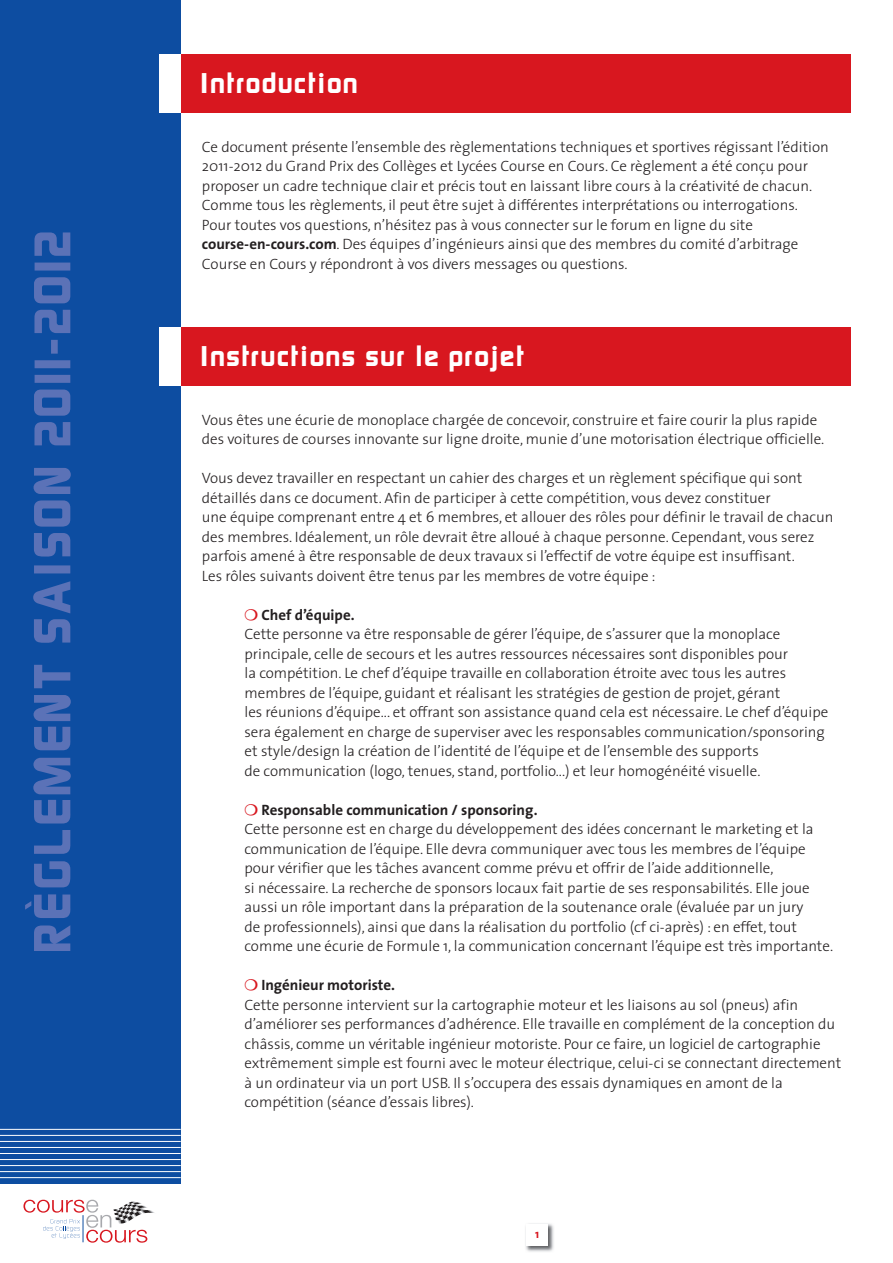
<style>
.page{position:relative;width:893px;height:1263px;background:#fff}
.page>*{position:absolute;margin:0;border:0;box-sizing:border-box;transform-origin:0 0}
.t1{font:800 25.5px "Sol";letter-spacing:.04em;color:#fff}
.t2{font:300 15px/19.5px "The Sans";color:#231f20}
.t3{font:700 12px "The Sans";color:#d8171f}
.s1{font-weight:700}
.s2{color:#d8171f}
</style>
<div class="page">
<div style="left:0;top:0;width:181px;height:1263px;background:#0d4da1"></div>
<svg style="left:25px;top:533px;width:46px;height:418px"></svg>
<div style="left:0;top:1184px;width:181px;height:79px;background:#fff"></div>
<svg style="left:23px;top:1200px;width:132px;height:43px"></svg>
<img style="left:525px;top:1223px;width:29px;height:29px">
<div style="left:527px;top:1224px;width:21px;height:21px;background:#fff"></div>
<hr style="left:0;top:1129px;width:181px;height:1px;background:#fff">
<hr style="left:0;top:1135px;width:181px;height:1px;background:#fff">
<hr style="left:0;top:1141px;width:181px;height:1px;background:#fff">
<hr style="left:0;top:1147px;width:181px;height:1px;background:#fff">
<hr style="left:0;top:1153px;width:181px;height:1px;background:#fff">
<hr style="left:0;top:1159px;width:181px;height:1px;background:#fff">
<hr style="left:0;top:1165px;width:181px;height:1px;background:#fff">
<hr style="left:0;top:1171px;width:181px;height:1px;background:#fff">
<hr style="left:0;top:1177px;width:181px;height:1px;background:#fff">
<div style="left:181px;top:54px;width:669px;height:58px;background:#d8171f"></div>
<div style="left:159px;top:54px;width:22px;height:58px;background:#fff"></div>
<div style="left:181px;top:327px;width:669px;height:58px;background:#d8171f"></div>
<div style="left:159px;top:327px;width:22px;height:58px;background:#fff"></div>
<h1 class="t1" style="left:200px;top:69px;width:160px">Introduction</h1>
<p class="t2" style="left:202px;top:138px;width:628px">Ce document présente l’ensemble des règlementations techniques et sportives régissant l’édition 2011-2012 du Grand Prix des Collèges et Lycées Course en Cours. Ce règlement a été conçu pour proposer un cadre technique clair et précis tout en laissant libre cours à la créativité de chacun.<br>Comme tous les règlements, il peut être sujet à différentes interprétations ou interrogations.<br>Pour toutes vos questions, n’hésitez pas à vous connecter sur le forum en ligne du site <span class="s1">course-en-cours.com</span>. Des équipes d’ingénieurs ainsi que des membres du comité d’arbitrage Course en Cours y répondront à vos divers messages ou questions.</p>
<h1 class="t1" style="left:200px;top:342px;width:326px">Instructions sur le projet</h1>
<p class="t2" style="left:202px;top:411px;width:624px">Vous êtes une écurie de monoplace chargée de concevoir, construire et faire courir la plus rapide des voitures de courses innovante sur ligne droite, munie d’une motorisation électrique officielle.</p>
<p class="t2" style="left:202px;top:470px;width:633px">Vous devez travailler en respectant un cahier des charges et un règlement spécifique qui sont détaillés dans ce document. Afin de participer à cette compétition, vous devez constituer<br>une équipe comprenant entre 4 et 6 membres, et allouer des rôles pour définir le travail de chacun des membres. Idéalement, un rôle devrait être alloué à chaque personne. Cependant, vous serez parfois amené à être responsable de deux travaux si l’effectif de votre équipe est insuffisant.<br>Les rôles suivants doivent être tenus par les membres de votre équipe :</p>
<p class="t2" style="left:244px;top:606px;width:585px"><span class="s2">❍</span> <span class="s1">Chef d’équipe.<br></span>Cette personne va être responsable de gérer l’équipe, de s’assurer que la monoplace principale, celle de secours et les autres ressources nécessaires sont disponibles pour<br>la compétition. Le chef d’équipe travaille en collaboration étroite avec tous les autres membres de l’équipe, guidant et réalisant les stratégies de gestion de projet, gérant<br>les réunions d’équipe... et offrant son assistance quand cela est nécessaire. Le chef d’équipe sera également en charge de superviser avec les responsables communication/sponsoring et style/design la création de l’identité de l’équipe et de l’ensemble des supports<br>de communication (logo, tenues, stand, portfolio...) et leur homogénéité visuelle.</p>
<p class="t2" style="left:244px;top:801px;width:590px"><span class="s2">❍</span> <span class="s1">Responsable communication / sponsoring.<br></span>Cette personne est en charge du développement des idées concernant le marketing et la communication de l’équipe. Elle devra communiquer avec tous les membres de l’équipe pour vérifier que les tâches avancent comme prévu et offrir de l’aide additionnelle,<br>si nécessaire. La recherche de sponsors locaux fait partie de ses responsabilités. Elle joue aussi un rôle important dans la préparation de la soutenance orale (évaluée par un jury<br>de professionnels), ainsi que dans la réalisation du portfolio (cf ci-après) : en effet, tout comme une écurie de Formule 1, la communication concernant l’équipe est très importante.</p>
<p class="t2" style="left:244px;top:977px;width:598px"><span class="s2">❍</span> <span class="s1">Ingénieur motoriste.<br></span>Cette personne intervient sur la cartographie moteur et les liaisons au sol (pneus) afin d’améliorer ses performances d’adhérence. Elle travaille en complément de la conception du châssis, comme un véritable ingénieur motoriste. Pour ce faire, un logiciel de cartographie extrêmement simple est fourni avec le moteur électrique, celui-ci se connectant directement à un ordinateur via un port USB. Il s’occupera des essais dynamiques en amont de la compétition (séance d’essais libres).</p>
<p class="t3" style="left:535px;top:1229px;width:6px">1</p>
</div>
